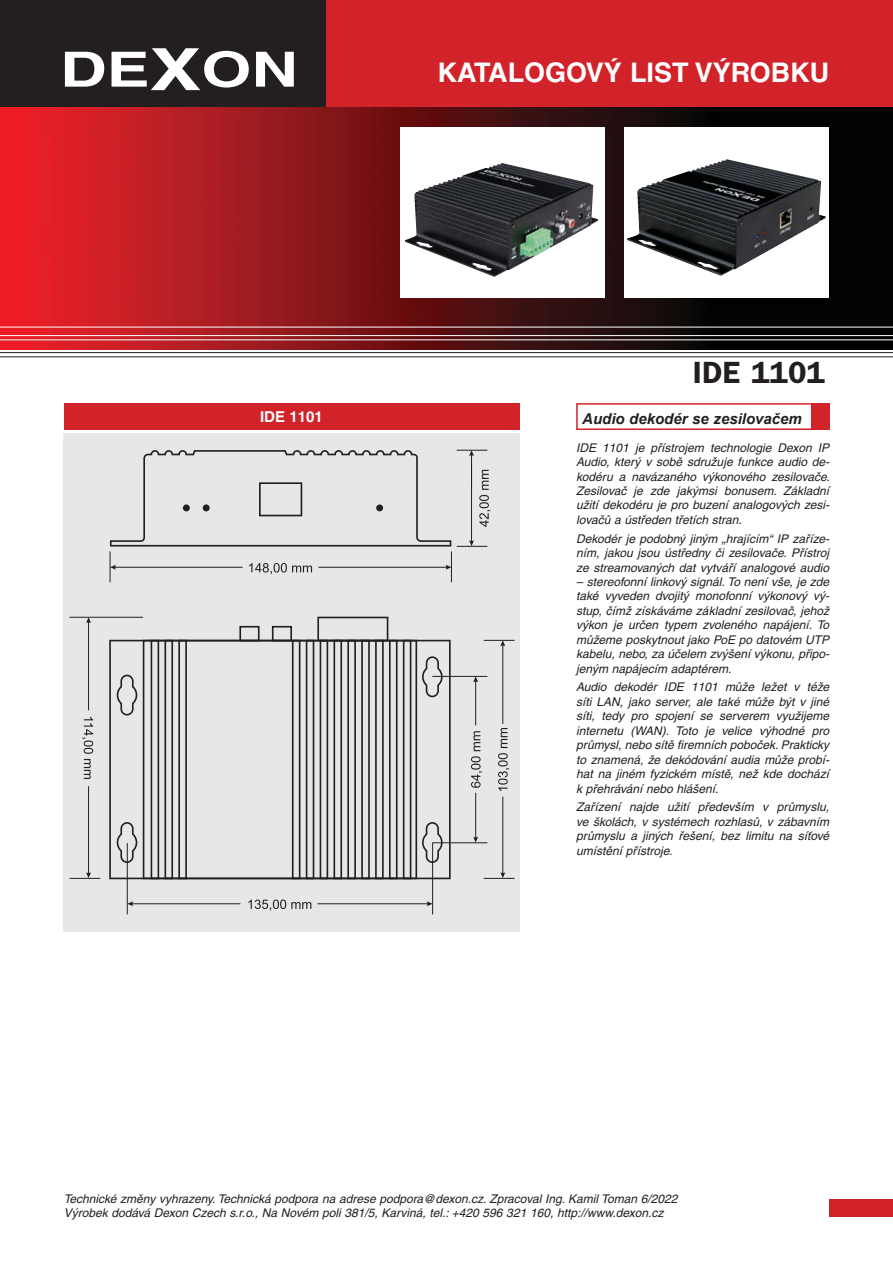
<style>
.page{position:relative;width:893px;height:1263px;background:#fff}
.page>*{position:absolute;margin:0;border:0;box-sizing:border-box;transform-origin:0 0}
.t1{font:700 30.75px "Frankfurt Gothic";color:#231f20}
.t2{font:700 27px "Helvetica CE";color:#fff}
.t3{font:italic 700 15px "Arial";color:#231f20}
.t4{font:700 15px "Helvetica CE";color:#fff}
.t5{font:italic 12px/14.4px "Helvetica CE";color:#231f20;text-align:justify}
</style>
<div class="page">
<img style="left:0;top:106px;width:893px;height:120px">
<img style="left:0;top:226px;width:893px;height:124px">
<hr style="left:0;top:327px;width:893px;height:1px;background:#fff">
<hr style="left:0;top:335px;width:893px;height:1px;background:#fff">
<hr style="left:0;top:340px;width:893px;height:1px;background:#fff">
<hr style="left:0;top:352px;width:893px;height:1px;background:#231f20">
<hr style="left:0;top:357px;width:893px;height:1px;background:#231f20">
<div style="left:0;top:0;width:893px;height:106px;background:#d2232a"></div>
<div style="left:0;top:0;width:326px;height:106px;background:#231f20"></div>
<svg style="left:65px;top:52px;width:39px;height:35px"></svg>
<svg style="left:112px;top:48px;width:137px;height:42px"></svg>
<svg style="left:256px;top:52px;width:38px;height:35px"></svg>
<div style="left:829px;top:1199px;width:64px;height:17px;background:#d2232a"></div>
<div style="left:576px;top:403px;width:253px;height:27px;border:2px solid #d2232a"></div>
<div style="left:811px;top:403px;width:18px;height:27px;background:#d2232a"></div>
<div style="left:64px;top:403px;width:455px;height:27px;background:#d2232a"></div>
<div style="left:64px;top:433px;width:456px;height:498px;background:#e6e7e8"></div>
<hr style="left:70px;top:617px;width:73px;height:1px;background:#231f20">
<hr style="left:70px;top:878px;width:30px;height:1px;background:#231f20">
<hr style="left:88px;top:620px;width:1px;height:90px;background:#231f20">
<svg style="left:86px;top:617px;width:5px;height:6px"></svg>
<hr style="left:88px;top:786px;width:1px;height:89px;background:#231f20">
<svg style="left:86px;top:872px;width:5px;height:6px"></svg>
<svg style="left:82px;top:717px;width:11px;height:62px"></svg>
<hr style="left:451px;top:551px;width:1px;height:31px;background:#231f20">
<hr style="left:110px;top:551px;width:1px;height:31px;background:#231f20">
<hr style="left:318px;top:567px;width:130px;height:1px;background:#231f20">
<svg style="left:446px;top:565px;width:5px;height:5px"></svg>
<hr style="left:113px;top:567px;width:130px;height:1px;background:#231f20">
<svg style="left:110px;top:565px;width:6px;height:5px"></svg>
<svg style="left:249px;top:563px;width:63px;height:11px"></svg>
<svg style="left:109px;top:450px;width:343px;height:97px"></svg>
<div style="left:259px;top:482px;width:43px;height:34px;border:2px solid #231f20"></div>
<div style="left:109px;top:640px;width:342px;height:239px;border:2px solid #231f20"></div>
<svg style="left:116px;top:674px;width:22px;height:42px"></svg>
<svg style="left:116px;top:822px;width:22px;height:42px"></svg>
<svg style="left:422px;top:656px;width:21px;height:42px"></svg>
<svg style="left:422px;top:822px;width:21px;height:42px"></svg>
<div style="left:151px;top:640px;width:8px;height:239px;border:2px solid #231f20"></div>
<div style="left:164px;top:640px;width:9px;height:239px;border:2px solid #231f20"></div>
<div style="left:178px;top:640px;width:9px;height:239px;border:2px solid #231f20"></div>
<div style="left:403px;top:640px;width:8px;height:239px;border:2px solid #231f20"></div>
<div style="left:389px;top:640px;width:8px;height:239px;border:2px solid #231f20"></div>
<div style="left:375px;top:640px;width:9px;height:239px;border:2px solid #231f20"></div>
<div style="left:361px;top:640px;width:9px;height:239px;border:2px solid #231f20"></div>
<div style="left:347px;top:640px;width:9px;height:239px;border:2px solid #231f20"></div>
<div style="left:333px;top:640px;width:9px;height:239px;border:2px solid #231f20"></div>
<div style="left:320px;top:640px;width:8px;height:239px;border:2px solid #231f20"></div>
<div style="left:306px;top:640px;width:8px;height:239px;border:2px solid #231f20"></div>
<div style="left:292px;top:640px;width:8px;height:239px;border:2px solid #231f20"></div>
<div style="left:272px;top:626px;width:20px;height:15px;border:2px solid #231f20"></div>
<div style="left:239px;top:626px;width:21px;height:15px;border:2px solid #231f20"></div>
<div style="left:143px;top:640px;width:274px;height:239px;border:2px solid #231f20"></div>
<div style="left:317px;top:617px;width:71px;height:24px;border:2px solid #231f20"></div>
<hr style="left:457px;top:450px;width:30px;height:1px;background:#231f20">
<hr style="left:457px;top:546px;width:30px;height:1px;background:#231f20">
<hr style="left:471px;top:453px;width:1px;height:34px;background:#231f20">
<svg style="left:469px;top:450px;width:5px;height:6px"></svg>
<hr style="left:471px;top:464px;width:1px;height:79px;background:#231f20">
<svg style="left:469px;top:540px;width:5px;height:6px"></svg>
<svg style="left:479px;top:470px;width:11px;height:57px"></svg>
<hr style="left:484px;top:640px;width:30px;height:1px;background:#231f20">
<hr style="left:484px;top:878px;width:30px;height:1px;background:#231f20">
<hr style="left:502px;top:643px;width:1px;height:81px;background:#231f20">
<svg style="left:500px;top:640px;width:5px;height:6px"></svg>
<hr style="left:502px;top:797px;width:1px;height:78px;background:#231f20">
<svg style="left:500px;top:872px;width:5px;height:6px"></svg>
<svg style="left:498px;top:728px;width:11px;height:63px"></svg>
<hr style="left:432px;top:676px;width:55px;height:1px;background:#231f20">
<hr style="left:432px;top:843px;width:55px;height:1px;background:#231f20">
<hr style="left:475px;top:679px;width:1px;height:46px;background:#231f20">
<svg style="left:473px;top:676px;width:5px;height:6px"></svg>
<hr style="left:475px;top:793px;width:1px;height:47px;background:#231f20">
<svg style="left:473px;top:837px;width:5px;height:6px"></svg>
<svg style="left:471px;top:731px;width:11px;height:57px"></svg>
<hr style="left:432px;top:843px;width:1px;height:71px;background:#231f20">
<hr style="left:127px;top:843px;width:1px;height:71px;background:#231f20">
<hr style="left:317px;top:904px;width:113px;height:1px;background:#231f20">
<svg style="left:427px;top:901px;width:6px;height:5px"></svg>
<hr style="left:130px;top:904px;width:110px;height:1px;background:#231f20">
<svg style="left:127px;top:901px;width:6px;height:5px"></svg>
<svg style="left:248px;top:900px;width:63px;height:11px"></svg>
<div style="left:376px;top:504px;width:7px;height:7px;background:#231f20;border-radius:50%"></div>
<div style="left:203px;top:504px;width:7px;height:7px;background:#231f20;border-radius:50%"></div>
<div style="left:183px;top:504px;width:7px;height:7px;background:#231f20;border-radius:50%"></div>
<div style="left:625px;top:128px;width:204px;height:170px;background:#fff"></div>
<img style="left:627px;top:159px;width:199px;height:117px">
<div style="left:400px;top:128px;width:204px;height:170px;background:#fff"></div>
<img style="left:405px;top:163px;width:193px;height:114px">
<h2 class="t2" style="left:437px;top:63px;width:393px">KATALOGOVÝ LIST VÝROBKU</h2>
<p class="t4" style="left:260px;top:412px;width:64px">IDE 1101</p>
<h1 class="t1" style="left:693px;top:361px;width:134px">IDE 1101</h1>
<p class="t3" style="left:582px;top:410px;width:221px">Audio dekodér se zesilovačem</p>
<p class="t5" style="left:576px;top:442px;width:255px">IDE 1101 je přístrojem technologie Dexon IP Audio, který v sobě sdružuje funkce audio de&shy;kodéru a navázaného výkonového zesilovače.<br>Zesilovač je zde jakýmsi bonusem. Základní užití dekodéru je pro buzení analogových zesi&shy;lovačů a ústředen třetích stran.</p>
<p class="t5" style="left:576px;top:533px;width:255px">Dekodér je podobný jiným „hrajícím“ IP zaříze&shy;ním, jakou jsou ústředny či zesilovače. Přístroj ze streamovaných dat vytváří analogové audio</p>
<p class="t5" style="left:576px;top:576px;width:255px">– stereofonní linkový signál. To není vše, je zde také vyveden dvojitý monofonní výkonový vý&shy;stup, čímž získáváme základní zesilovač, jehož výkon je určen typem zvoleného napájení. To můžeme poskytnout jako PoE po datovém UTP kabelu, nebo, za účelem zvýšení výkonu, připo&shy;jeným napájecím adaptérem.</p>
<p class="t5" style="left:576px;top:681px;width:255px">Audio dekodér IDE 1101 může ležet v téže síti LAN, jako server, ale také může být v jiné síti, tedy pro spojení se serverem využijeme internetu (WAN). Toto je velice výhodné pro průmysl, nebo sítě firemních poboček. Prakticky to znamená, že dekódování audia může probí&shy;hat na jiném fyzickém místě, než kde dochází k přehrávání nebo hlášení.</p>
<p class="t5" style="left:576px;top:801px;width:254px">Zařízení najde užití především v průmyslu, ve školách, v systémech rozhlasů, v zábavním průmyslu a jiných řešení, bez limitu na síťové umístění přístroje.</p>
<p class="t5" style="left:64px;top:1193px;width:615px">Technické změny vyhrazeny. Technická podpora na adrese podpora@dexon.cz. Zpracoval Ing. Kamil Toman 6/2022<br>Výrobek dodává Dexon Czech s.r.o., Na Novém poli 381/5, Karviná, tel.: +420 596 321 160, http://www.dexon.cz</p>
</div>
